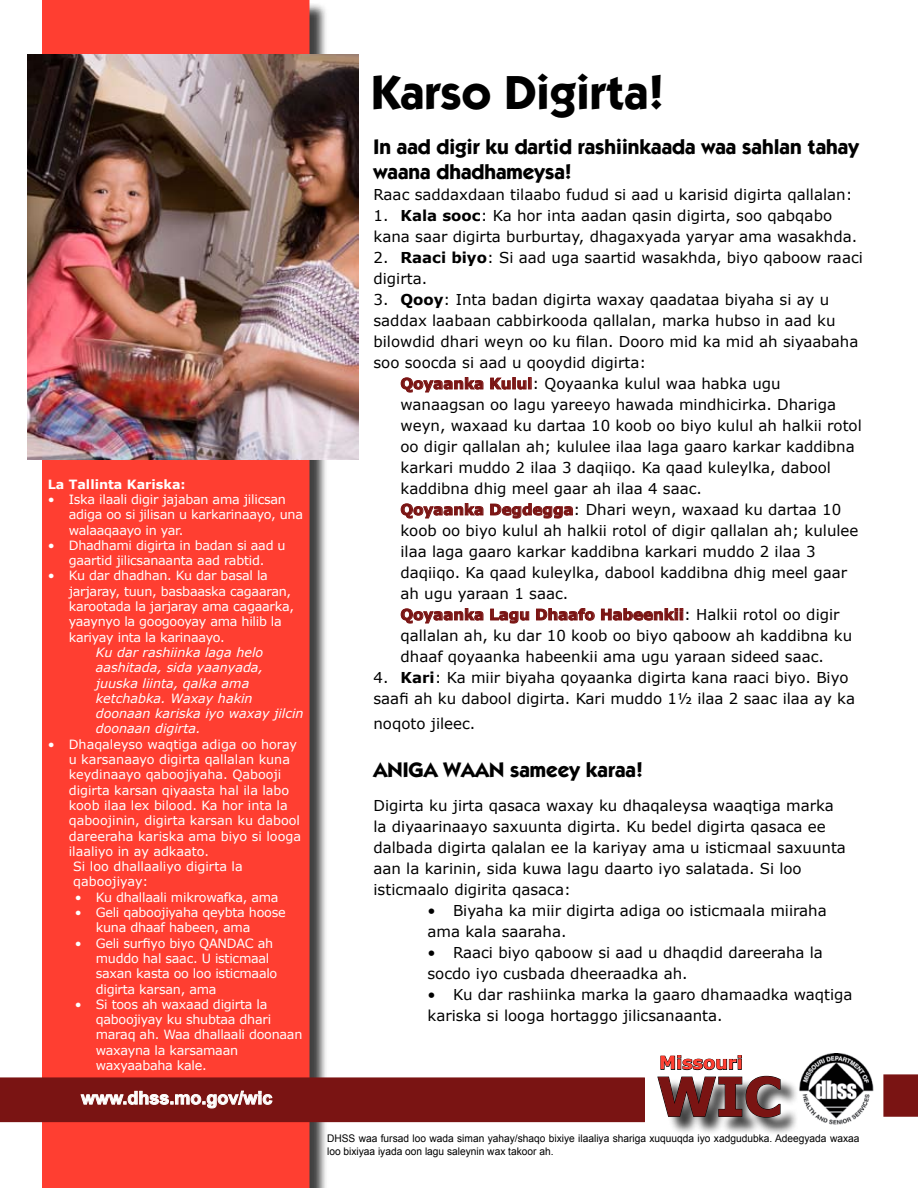
<style>
.page{position:relative;width:918px;height:1188px;background:#fff}
.page>*{position:absolute;margin:0;border:0;box-sizing:border-box;transform-origin:0 0}
.t1{font:700 54px "Verdana";color:#7a1413}
.t2{font:700 48px "Itc Kabel";color:#000}
.t3{font:700 21px/25.2px "Itc Kabel";color:#000}
.t4{font:700 18px "Arial";color:#fff}
.t5{font:700 18px "Verdana";letter-spacing:-.01em;color:#ff3e31}
.t6{font:15px/21px "Verdana";color:#000}
.t7{font:700 15px "Verdana";color:#7a1413}
.t8{font:12.75px/15.3px "Verdana";letter-spacing:-.02em;color:#fff}
.t9{font:12.75px "Verdana";color:#fff}
.t10{font:italic 12.75px/15.3px "Verdana";color:#fff}
.t11{font:700 12.75px "Verdana";color:#fff}
.t12{font:10.5px/13.5px "Arial";color:#000}
.s1{font-weight:700}
.s2{font-weight:700;color:#7a1413}
.s3{font-weight:400;color:#000}
</style>
<div class="page">
<div style="left:44px;top:1px;width:284px;height:1187px;background:#000;opacity:.75"></div>
<div style="left:42px;top:0;width:267px;height:1188px;background:#ff3e31"></div>
<svg style="left:401px;top:377px;width:83px;height:16px"></svg>
<svg style="left:490px;top:377px;width:41px;height:13px"></svg>
<svg style="left:401px;top:503px;width:83px;height:16px"></svg>
<svg style="left:490px;top:503px;width:83px;height:16px"></svg>
<svg style="left:401px;top:608px;width:83px;height:16px"></svg>
<svg style="left:490px;top:608px;width:40px;height:16px"></svg>
<svg style="left:536px;top:608px;width:59px;height:13px"></svg>
<svg style="left:601px;top:608px;width:82px;height:13px"></svg>
<img style="left:799px;top:1053px;width:75px;height:72px">
<div style="left:0;top:1078px;width:644px;height:43px;background:#7a1413"></div>
<div style="left:0;top:1077px;width:645px;height:45px;border:2px solid #7a1413"></div>
<div style="left:884px;top:1075px;width:34px;height:41px;background:#7a1413"></div>
<div style="left:883px;top:1074px;width:35px;height:43px;border:2px solid #7a1413"></div>
<svg style="left:80px;top:1090px;width:193px;height:19px"></svg>
<svg style="left:660px;top:1055px;width:82px;height:15px"></svg>
<div style="left:660px;top:1078px;width:138px;height:57px;background:#000;opacity:.75"></div>
<svg style="left:657px;top:1076px;width:124px;height:42px"></svg>
<img style="left:27px;top:54px;width:331px;height:405px">
<p class="t11" style="left:48px;top:476px;width:139px">La Tallinta Kariska:</p>
<p class="t8" style="left:69px;top:491px;width:236px;text-indent:-21px">• Iska ilaali digir jajaban ama jilicsan adiga oo si jilisan u karkarinaayo, una walaaqaayo in yar.</p>
<p class="t8" style="left:48px;top:537px;width:239px;text-align:center">• Dhadhami digirta in badan si aad u gaartid jilicsanaanta aad rabtid.</p>
<p class="t8" style="left:69px;top:568px;width:227px;text-indent:-21px">• Ku dar dhadhan. Ku dar basal la jarjaray, tuun, basbaaska cagaaran, karootada la jarjaray ama cagaarka, yaaynyo la googooyay ama hilib la kariyay inta la karinaayo.</p>
<p class="t10" style="left:96px;top:644px;width:209px">Ku dar rashiinka laga helo aashitada, sida yaanyada, juuska liinta, qalka ama ketchabka. Waxay hakin doonaan kariska iyo waxay jilcin doonaan digirta.</p>
<p class="t9" style="left:48px;top:736px;width:251px">• Dhaqaleyso waqtiga adiga oo horay</p>
<p class="t9" style="left:69px;top:751px;width:223px">u karsanaayo digirta qallalan kuna</p>
<p class="t9" style="left:69px;top:767px;width:214px">keydinaayo qaboojiyaha. Qabooji</p>
<p class="t9" style="left:69px;top:782px;width:222px">digirta karsan qiyaasta hal ila labo</p>
<p class="t9" style="left:69px;top:797px;width:220px">koob ilaa lex bilood. Ka hor inta la</p>
<p class="t9" style="left:69px;top:813px;width:233px">qaboojinin, digirta karsan ku dabool</p>
<p class="t9" style="left:69px;top:828px;width:234px">dareeraha kariska ama biyo si looga</p>
<p class="t9" style="left:69px;top:843px;width:142px">ilaaliyo in ay adkaato.</p>
<p class="t9" style="left:73px;top:858px;width:171px">Si loo dhallaaliyo digirta la</p>
<p class="t9" style="left:73px;top:874px;width:77px">qaboojiyay:</p>
<p class="t8" style="left:75px;top:889px;width:205px">• Ku dhallaali mikrowafka, ama</p>
<p class="t8" style="left:96px;top:904px;width:191px;text-indent:-21px">• Geli qaboojiyaha qeybta hoose kuna dhaaf habeen, ama</p>
<p class="t8" style="left:96px;top:935px;width:183px;text-indent:-21px">• Geli surfiyo biyo QANDAC ah muddo hal saac. U isticmaal saxan kasta oo loo isticmaalo digirta karsan, ama</p>
<p class="t8" style="left:96px;top:996px;width:208px;text-indent:-21px">• Si toos ah waxaad digirta la qaboojiyay ku shubtaa dhari maraq ah. Waa dhallaali doonaan waxayna la karsamaan waxyaabaha kale.</p>
<p class="t4" style="left:81px;top:1086px;width:193px">www.dhss.mo.gov/wic</p>
<h2 class="t2" style="left:371px;top:64px;width:295px">Karso Digirta!</h2>
<h3 class="t3" style="left:374px;top:134px;width:487px">In aad digir ku dartid rashiinkaada waa sahlan tahay waana dhadhameysa!</h3>
<p class="t6" style="left:374px;top:184px;width:480px">Raac saddaxdaan tilaabo fudud si aad u karisid digirta qallalan:</p>
<p class="t6" style="left:374px;top:205px;width:485px">1. <span class="s1">Kala sooc</span>: Ka hor inta aadan qasin digirta, soo qabqabo kana saar digirta burburtay, dhagaxyada yaryar ama wasakhda.</p>
<p class="t6" style="left:374px;top:247px;width:491px">2. <span class="s1">Raaci biyo</span>: Si aad uga saartid wasakhda, biyo qaboow raaci digirta.</p>
<p class="t6" style="left:374px;top:289px;width:457px">3. <span class="s1">Qooy</span>: Inta badan digirta waxay qaadataa biyaha si ay u</p>
<p class="t6" style="left:374px;top:310px;width:464px">saddax laabaan cabbirkooda qallalan, marka hubso in aad ku</p>
<p class="t6" style="left:374px;top:331px;width:486px">bilowdid dhari weyn oo ku filan. Dooro mid ka mid ah siyaabaha</p>
<p class="t6" style="left:374px;top:352px;width:274px">soo soocda si aad u qooydid digirta:</p>
<p class="t6" style="left:400px;top:373px;width:382px"><span class="s2">Qoyaanka Kulul</span>: Qoyaanka kulul waa habka ugu</p>
<p class="t6" style="left:400px;top:394px;width:437px">wanaagsan oo lagu yareeyo hawada mindhicirka. Dhariga</p>
<p class="t6" style="left:400px;top:415px;width:463px">weyn, waxaad ku dartaa 10 koob oo biyo kulul ah halkii rotol</p>
<p class="t6" style="left:400px;top:436px;width:456px">oo digir qallalan ah; kululee ilaa laga gaaro karkar kaddibna</p>
<p class="t6" style="left:400px;top:457px;width:432px">karkari muddo 2 ilaa 3 daqiiqo. Ka qaad kuleylka, dabool</p>
<p class="t6" style="left:400px;top:478px;width:303px">kaddibna dhig meel gaar ah ilaa 4 saac.</p>
<p class="t6" style="left:400px;top:499px;width:442px"><span class="s2">Qoyaanka Degdegga</span>: Dhari weyn, waxaad ku dartaa 10</p>
<p class="t6" style="left:400px;top:520px;width:460px">koob oo biyo kulul ah halkii rotol of digir qallalan ah; kululee</p>
<p class="t6" style="left:400px;top:541px;width:417px">ilaa laga gaaro karkar kaddibna karkari muddo 2 ilaa 3</p>
<p class="t6" style="left:400px;top:562px;width:448px">daqiiqo. Ka qaad kuleylka, dabool kaddibna dhig meel gaar</p>
<p class="t6" style="left:400px;top:583px;width:169px">ah ugu yaraan 1 saac.</p>
<p class="t7" style="left:400px;top:605px;width:441px">Qoyaanka Lagu Dhaafo Habeenkii<span class="s3">: Halkii rotol oo digir</span></p>
<p class="t6" style="left:400px;top:625px;width:453px">qallalan ah, ku dar 10 koob oo biyo qaboow ah kaddibna ku</p>
<p class="t6" style="left:400px;top:646px;width:425px">dhaaf qoyaanka habeenkii ama ugu yaraan sideed saac.</p>
<p class="t6" style="left:374px;top:667px;width:483px">4. <span class="s1">Kari</span>: Ka miir biyaha qoyaanka digirta kana raaci biyo. Biyo saafi ah ku dabool digirta. Kari muddo 1½ ilaa 2 saac ilaa ay ka</p>
<p class="t6" style="left:374px;top:713px;width:103px">noqoto jileec.</p>
<h3 class="t3" style="left:374px;top:758px;width:271px">ANIGA WAAN sameey karaa!</h3>
<p class="t6" style="left:374px;top:795px;width:474px">Digirta ku jirta qasaca waxay ku dhaqaleysa waaqtiga marka la diyaarinaayo saxuunta digirta. Ku bedel digirta qasaca ee dalbada digirta qalalan ee la kariyay ama u isticmaal saxuunta aan la karinin, sida kuwa lagu daarto iyo salatada. Si loo isticmaalo digirita qasaca:</p>
<p class="t6" style="left:428px;top:900px;width:401px">• Biyaha ka miir digirta adiga oo isticmaala miiraha ama kala saaraha.</p>
<p class="t6" style="left:428px;top:942px;width:397px">• Raaci biyo qaboow si aad u dhaqdid dareeraha la socdo iyo cusbada dheeraadka ah.</p>
<p class="t6" style="left:428px;top:984px;width:427px">• Ku dar rashiinka marka la gaaro dhamaadka waqtiga kariska si looga hortaggo jilicsanaanta.</p>
<p class="t5" style="left:659px;top:1051px;width:85px">Missouri</p>
<h1 class="t1" style="left:656px;top:1062px;width:128px">WIC</h1>
<p class="t12" style="left:327px;top:1131px;width:534px">DHSS waa fursad loo wada siman yahay/shaqo bixiye ilaaliya shariga xuquuqda iyo xadgudubka. Adeegyada waxaa loo bixiyaa iyada oon lagu saleynin wax takoor ah.</p>
</div>
